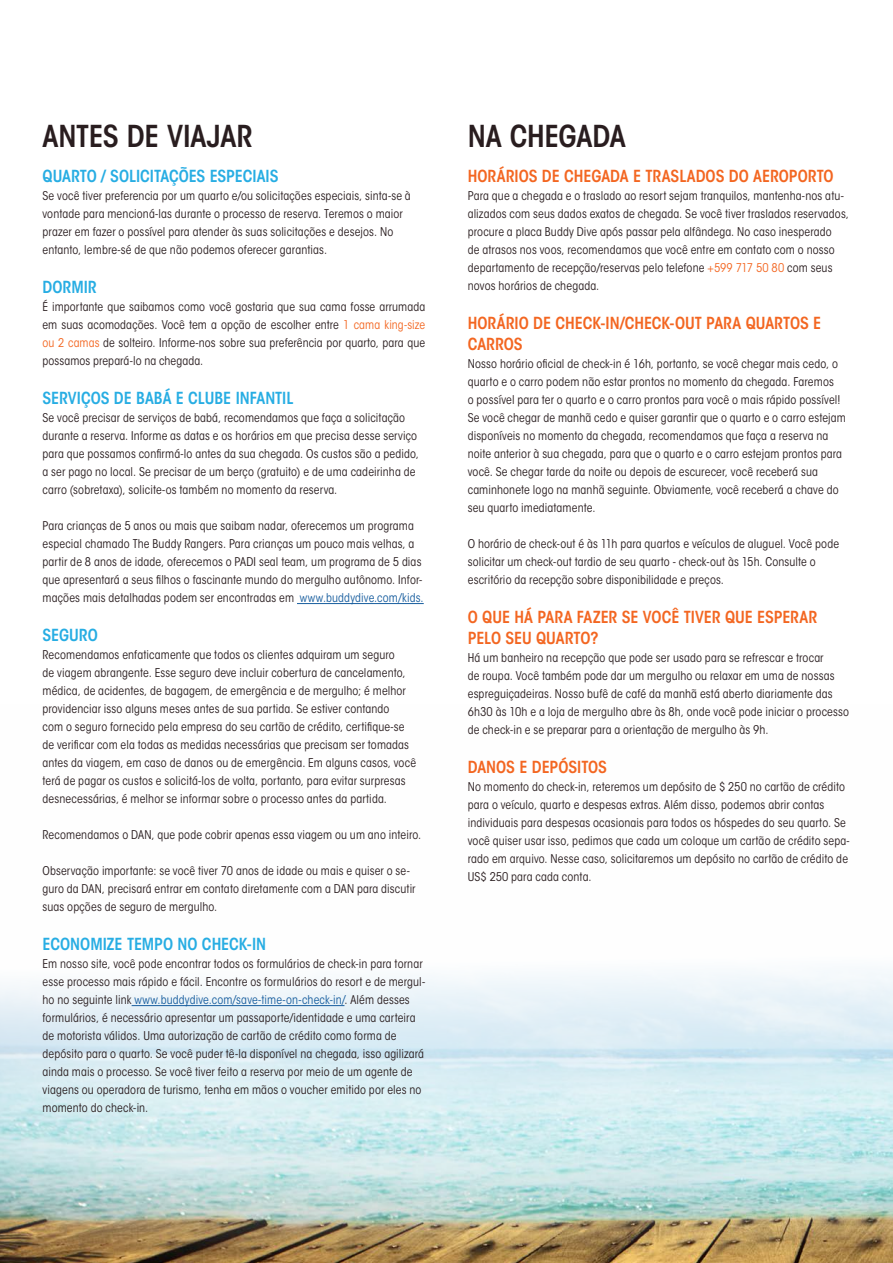
<style>
.page{position:relative;width:893px;height:1263px;background:#fff}
.page>*{position:absolute;margin:0;border:0;box-sizing:border-box;transform-origin:0 0}
.ybw_body_story{font:600 condensed 30px "ITC Avant Garde Std";letter-spacing:-.01em;color:#291d1f}
.ybw_body_story-2{font:600 condensed 16.5px/21px "ITC Avant Garde Std";color:#f36621}
.ybw_body_story-3{font:600 condensed 16.5px "ITC Avant Garde Std";letter-spacing:-.005em;color:#27ade3}
.ybw_body_story-4{font:condensed 12px/18px "ITC Avant Garde Std";letter-spacing:.01em;color:#291d1f}
.s1{color:#f36621}
.s2{color:#175d9e}
</style>
<div class="page">
<img style="left:0;top:970px;width:893px;height:293px">
<hr style="left:297px;top:603px;width:127px;height:1px;background:#175d9e">
<hr style="left:132px;top:1005px;width:212px;height:1px;background:#175d9e">
<p class="ybw_body_story" style="left:43px;top:117px;width:211px">ANTES DE VIAJAR</p>
<p class="ybw_body_story" style="left:468px;top:117px;width:159px">NA CHEGADA</p>
<p class="ybw_body_story-3" style="left:43px;top:166px;width:238px">QUARTO / SOLICITAÇÕES ESPECIAIS</p>
<p class="ybw_body_story-4" style="left:43px;top:187px;width:370px">Se você tiver preferencia por um quarto e/ou solicitações especiais, sinta-se à vontade para mencioná-las durante o processo de reserva. Teremos o maior prazer em fazer o possível para atender às suas solicitações e desejos. No entanto, lembre-sé de que não podemos oferecer garantias.</p>
<p class="ybw_body_story-3" style="left:43px;top:277px;width:56px">DORMIR</p>
<p class="ybw_body_story-4" style="left:43px;top:298px;width:384px;text-align:justify">É importante que saibamos como você gostaria que sua cama fosse arrumada em suas acomodações. Você tem a opção de escolher entre <span class="s1">1 cama king-size ou 2 camas</span> de solteiro. Informe-nos sobre sua preferência por quarto, para que possamos prepará-lo na chegada.</p>
<p class="ybw_body_story-3" style="left:43px;top:388px;width:252px">SERVIÇOS DE BABÁ E CLUBE INFANTIL</p>
<p class="ybw_body_story-4" style="left:43px;top:409px;width:378px">Se você precisar de serviços de babá, recomendamos que faça a solicitação durante a reserva. Informe as datas e os horários em que precisa desse serviço para que possamos confirmá-lo antes da sua chegada. Os custos são a pedido, a ser pago no local. Se precisar de um berço (gratuito) e de uma cadeirinha de carro (sobretaxa), solicite-os também no momento da reserva.</p>
<p class="ybw_body_story-4" style="left:43px;top:517px;width:383px">Para crianças de 5 anos ou mais que saibam nadar, oferecemos um programa especial chamado The Buddy Rangers. Para crianças um pouco mais velhas, a partir de 8 anos de idade, oferecemos o PADI seal team, um programa de 5 dias que apresentará a seus filhos o fascinante mundo do mergulho autônomo. Infor&shy;mações mais detalhadas podem ser encontradas em <span class="s2">www.buddydive.com/kids.</span></p>
<p class="ybw_body_story-3" style="left:43px;top:625px;width:57px">SEGURO</p>
<p class="ybw_body_story-4" style="left:43px;top:646px;width:375px">Recomendamos enfaticamente que todos os clientes adquiram um seguro<br>de viagem abrangente. Esse seguro deve incluir cobertura de cancelamento, médica, de acidentes, de bagagem, de emergência e de mergulho; é melhor providenciar isso alguns meses antes de sua partida. Se estiver contando<br>com o seguro fornecido pela empresa do seu cartão de crédito, certifique-se de verificar com ela todas as medidas necessárias que precisam ser tomadas antes da viagem, em caso de danos ou de emergência. Em alguns casos, você terá de pagar os custos e solicitá-los de volta, portanto, para evitar surpresas desnecessárias, é melhor se informar sobre o processo antes da partida.</p>
<p class="ybw_body_story-4" style="left:43px;top:826px;width:380px">Recomendamos o DAN, que pode cobrir apenas essa viagem ou um ano inteiro.</p>
<p class="ybw_body_story-4" style="left:43px;top:862px;width:375px">Observação importante: se você tiver 70 anos de idade ou mais e quiser o se&shy;guro da DAN, precisará entrar em contato diretamente com a DAN para discutir suas opções de seguro de mergulho.</p>
<p class="ybw_body_story-3" style="left:43px;top:934px;width:225px">ECONOMIZE TEMPO NO CHECK-IN</p>
<p class="ybw_body_story-4" style="left:43px;top:955px;width:384px">Em nosso site, você pode encontrar todos os formulários de check-in para tornar esse processo mais rápido e fácil. Encontre os formulários do resort e de mergul&shy;ho no seguinte link <span class="s2">www.buddydive.com/save-time-on-check-in/</span>. Além desses formulários, é necessário apresentar um passaporte/identidade e uma carteira de motorista válidos. Uma autorização de cartão de crédito como forma de depósito para o quarto. Se você puder tê-la disponível na chegada, isso agilizará ainda mais o processo. Se você tiver feito a reserva por meio de um agente de viagens ou operadora de turismo, tenha em mãos o voucher emitido por eles no momento do check-in.</p>
<p class="ybw_body_story-2" style="left:468px;top:166px;width:367px">HORÁRIOS DE CHEGADA E TRASLADOS DO AEROPORTO</p>
<p class="ybw_body_story-4" style="left:468px;top:187px;width:383px">Para que a chegada e o traslado ao resort sejam tranquilos, mantenha-nos atu&shy;alizados com seus dados exatos de chegada. Se você tiver traslados reservados, procure a placa Buddy Dive após passar pela alfândega. No caso inesperado<br>de atrasos nos voos, recomendamos que você entre em contato com o nosso departamento de recepção/reservas pelo telefone <span class="s1">+599 717 50 80</span> com seus novos horários de chegada.</p>
<p class="ybw_body_story-2" style="left:468px;top:313px;width:355px">HORÁRIO DE CHECK-IN/CHECK-OUT PARA QUARTOS E<br>CARROS</p>
<p class="ybw_body_story-4" style="left:468px;top:355px;width:380px">Nosso horário oficial de check-in é 16h, portanto, se você chegar mais cedo, o quarto e o carro podem não estar prontos no momento da chegada. Faremos<br>o possível para ter o quarto e o carro prontos para você o mais rápido possível!<br>Se você chegar de manhã cedo e quiser garantir que o quarto e o carro estejam disponíveis no momento da chegada, recomendamos que faça a reserva na noite anterior à sua chegada, para que o quarto e o carro estejam prontos para você. Se chegar tarde da noite ou depois de escurecer, você receberá sua caminhonete logo na manhã seguinte. Obviamente, você receberá a chave do seu quarto imediatamente.</p>
<p class="ybw_body_story-4" style="left:468px;top:535px;width:373px">O horário de check-out é às 11h para quartos e veículos de aluguel. Você pode solicitar um check-out tardio de seu quarto - check-out às 15h. Consulte o escritório da recepção sobre disponibilidade e preços.</p>
<p class="ybw_body_story-2" style="left:468px;top:607px;width:351px">O QUE HÁ PARA FAZER SE VOCÊ TIVER QUE ESPERAR<br>PELO SEU QUARTO?</p>
<p class="ybw_body_story-4" style="left:468px;top:649px;width:383px">Há um banheiro na recepção que pode ser usado para se refrescar e trocar<br>de roupa. Você também pode dar um mergulho ou relaxar em uma de nossas espreguiçadeiras. Nosso bufê de café da manhã está aberto diariamente das 6h30 às 10h e a loja de mergulho abre às 8h, onde você pode iniciar o processo de check-in e se preparar para a orientação de mergulho às 9h.</p>
<p class="ybw_body_story-2" style="left:468px;top:757px;width:141px">DANOS E DEPÓSITOS</p>
<p class="ybw_body_story-4" style="left:468px;top:778px;width:383px">No momento do check-in, reteremos um depósito de $ 250 no cartão de crédito para o veículo, quarto e despesas extras. Além disso, podemos abrir contas individuais para despesas ocasionais para todos os hóspedes do seu quarto. Se você quiser usar isso, pedimos que cada um coloque um cartão de crédito sepa&shy;rado em arquivo. Nesse caso, solicitaremos um depósito no cartão de crédito de US$ 250 para cada conta.</p>
</div>
